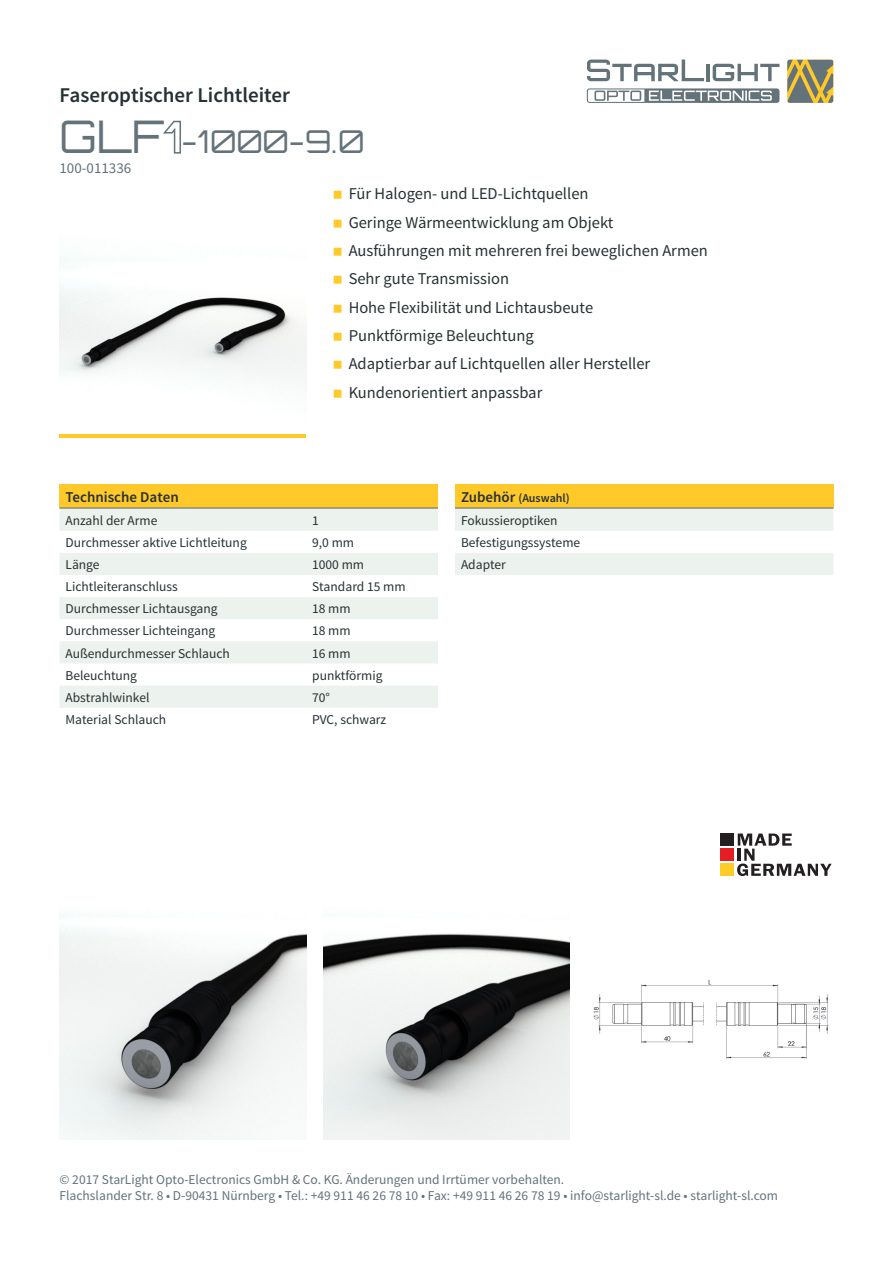
<style>
.page{position:relative;width:893px;height:1263px;background:#fff}
.page>*{position:absolute;margin:0;border:0;box-sizing:border-box;transform-origin:0 0}
.t1{font:31.5px "Orbitron";color:#647279}
.t2{font:600 21px "Source Sans Pro";color:#263132}
.t3{font:16.5px "Source Sans Pro";color:#263132}
.t4{font:600 15px "Source Sans Pro";color:#263132}
.t5{font:15px "Source Sans Pro";color:#647279}
.t6{font:13.5px/22.2px "Source Sans Pro";color:#263132}
.t7{font:13.5px/16.2px "Source Sans Pro";color:#647279}
.t8{font:600 12px "Source Sans Pro";color:#263132}
.s1{font-size:45px}
.s2{font-size:39px;color:#fec929}
.s3{font-size:15px}
</style>
<div class="page">
<svg style="left:587px;top:60px;width:117px;height:21px"></svg>
<hr style="left:706px;top:64px;width:3px;height:17px;background:#647279">
<svg style="left:713px;top:64px;width:66px;height:17px"></svg>
<svg style="left:587px;top:88px;width:192px;height:15px"></svg>
<svg style="left:787px;top:60px;width:46px;height:43px;background:#9c925c"></svg>
<hr style="left:60px;top:434px;width:246px;height:4px;background:#fec929">
<svg style="left:163px;top:120px;width:18px;height:34px"></svg>
<div style="left:60px;top:485px;width:378px;height:23px;background:#fec929"></div>
<svg style="left:60px;top:509px;width:378px;height:199px;fill:#ecf2ee"></svg>
<hr style="left:60px;top:507px;width:246px;height:2px;background:#647279">
<hr style="left:306px;top:507px;width:132px;height:2px;background:#647279">
<div style="left:455px;top:485px;width:378px;height:23px;background:#fec929"></div>
<svg style="left:455px;top:509px;width:378px;height:66px"></svg>
<hr style="left:455px;top:507px;width:302px;height:2px;background:#647279">
<hr style="left:757px;top:507px;width:76px;height:2px;background:#647279">
<svg style="left:737px;top:833px;width:95px;height:43px"></svg>
<div style="left:720px;top:833px;width:14px;height:13px;background:#231f20"></div>
<div style="left:720px;top:849px;width:14px;height:12px;background:#e51e24"></div>
<div style="left:720px;top:864px;width:14px;height:12px;background:#fecc27"></div>
<img style="left:60px;top:257px;width:246px;height:129px">
<img style="left:60px;top:914px;width:246px;height:226px">
<img style="left:323px;top:933px;width:247px;height:207px">
<img style="left:593px;top:979px;width:236px;height:80px">
<h2 class="t2" style="left:60px;top:81px;width:232px">Faseroptischer Lichtleiter</h2>
<h1 class="t1" style="left:60px;top:121px;width:306px"><span class="s1">GLF</span> -1000-9.0</h1>
<p class="t5" style="left:60px;top:159px;width:73px">100-011336</p>
<p class="t3" style="left:332px;top:184px;width:258px"><span class="s2">■</span> Für Halogen- und LED-Lichtquellen</p>
<p class="t3" style="left:332px;top:212px;width:283px"><span class="s2">■</span> Geringe Wärmeentwicklung am Objekt</p>
<p class="t3" style="left:332px;top:240px;width:378px"><span class="s2">■</span> Ausführungen mit mehreren frei beweglichen Armen</p>
<p class="t3" style="left:332px;top:269px;width:179px"><span class="s2">■</span> Sehr gute Transmission</p>
<p class="t3" style="left:332px;top:297px;width:263px"><span class="s2">■</span> Hohe Flexibilität und Lichtausbeute</p>
<p class="t3" style="left:332px;top:325px;width:204px"><span class="s2">■</span> Punktförmige Beleuchtung</p>
<p class="t3" style="left:332px;top:354px;width:320px"><span class="s2">■</span> Adaptierbar auf Lichtquellen aller Hersteller</p>
<p class="t3" style="left:332px;top:382px;width:212px"><span class="s2">■</span> Kundenorientiert anpassbar</p>
<p class="t4" style="left:66px;top:488px;width:115px">Technische Daten</p>
<p class="t6" style="left:66px;top:509px;width:93px">Anzahl der Arme</p>
<p class="t6" style="left:312px;top:509px;width:8px">1</p>
<p class="t6" style="left:66px;top:531px;width:183px">Durchmesser aktive Lichtleitung</p>
<p class="t6" style="left:312px;top:531px;width:43px">9,0 mm</p>
<p class="t6" style="left:66px;top:554px;width:36px">Länge</p>
<p class="t6" style="left:312px;top:554px;width:53px">1000 mm</p>
<p class="t6" style="left:66px;top:576px;width:114px">Lichtleiteranschluss</p>
<p class="t6" style="left:312px;top:576px;width:95px">Standard 15 mm</p>
<p class="t6" style="left:66px;top:598px;width:154px">Durchmesser Lichtausgang</p>
<p class="t6" style="left:312px;top:598px;width:40px">18 mm</p>
<p class="t6" style="left:66px;top:620px;width:151px">Durchmesser Lichteingang</p>
<p class="t6" style="left:312px;top:620px;width:40px">18 mm</p>
<p class="t6" style="left:66px;top:642px;width:166px">Außendurchmesser Schlauch</p>
<p class="t6" style="left:312px;top:642px;width:40px">16 mm</p>
<p class="t6" style="left:66px;top:664px;width:73px">Beleuchtung</p>
<p class="t6" style="left:312px;top:664px;width:72px">punktförmig</p>
<p class="t6" style="left:66px;top:686px;width:85px">Abstrahlwinkel</p>
<p class="t6" style="left:312px;top:686px;width:19px">70°</p>
<p class="t6" style="left:66px;top:708px;width:102px">Material Schlauch</p>
<p class="t6" style="left:312px;top:708px;width:76px">PVC, schwarz</p>
<p class="t8" style="left:461px;top:490px;width:110px"><span class="s3">Zubehör</span> (Auswahl)</p>
<p class="t6" style="left:461px;top:509px;width:121px">Fokussieroptiken<br>Befestigungssysteme<br>Adapter</p>
<p class="t7" style="left:60px;top:1171px;width:720px">© 2017 StarLight Opto-Electronics GmbH &amp; Co. KG. Änderungen und Irrtümer vorbehalten.<br>Flachslander Str. 8 • D-90431 Nürnberg • Tel.: +49 911 46 26 78 10 • Fax: +49 911 46 26 78 19 • info@starlight-sl.de • starlight-sl.com</p>
</div>
